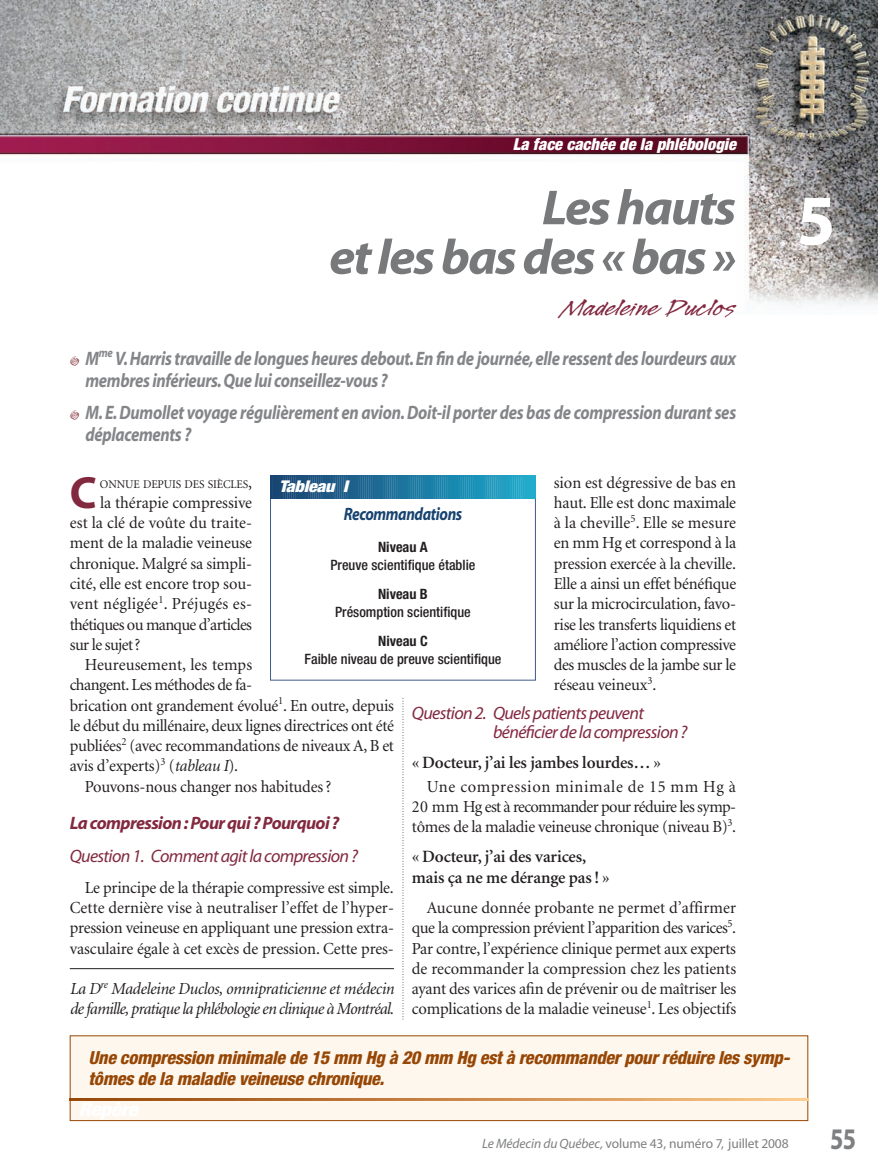
<style>
.page{position:relative;width:878px;height:1175px;background:#fff}
.page>*{position:absolute;margin:0;border:0;box-sizing:border-box;transform-origin:0 0}
.t1{font:700 72px "Myriad";color:#fff}
.t2{font:italic 700 49.5px/49.5px "Myriad";letter-spacing:-.035em;color:#77797b;text-align:right;scale:1.05 1}
.t3{font:700 45.3px "Myriad";color:#82293f}
.t4{font:700 30px "Myriad";color:#7d7f81;scale:.8 1}
.t5{font:27px "Legault Std";color:#82293f;scale:1.2 1}
.t6{font:italic 700 19.5px/22.5px "Myriad";letter-spacing:-.02em;color:#838588;scale:.85 1}
.t7{font:italic 800 condensed 18px/21.8px "Helvetica Neue";color:#974705}
.t8{font:italic 18px/19.5px "Myriad";letter-spacing:-.035em;color:#82293f}
.t9{font:italic 700 18px "Myriad";letter-spacing:-.035em;color:#82293f}
.t10{font:italic 700 18px "Myriad";letter-spacing:-.025em;color:#174371;scale:.85 1}
.t11{font:600 17.25px/20.2px "Minion";letter-spacing:-.01em;color:#231f20}
.t12{font:16.8px/20.2px "Minion";letter-spacing:-.02em;color:#231f20;text-align:justify}
.t13{font:italic 16.8px/20.2px "Minion";letter-spacing:-.035em;color:#231f20}
.t14{font:16.8px "Minion";letter-spacing:.005em;color:#231f20}
.t15{font:italic 900 condensed 16.5px "Helvetica Neue";color:#fff}
.t16{font:italic 900 condensed 16.2px "Helvetica Neue";color:#fff;scale:1.11 1}
.t17{font:500 condensed 14.25px "Helvetica Neue";color:#231f20}
.t18{font:700 condensed 14.25px "Helvetica Neue";color:#231f20}
.t19{font:13.5px "Myriad";letter-spacing:-.01em;color:#7d7f81}
.t20{font:11.85px "Minion";letter-spacing:-.01em;color:#231f20}
.s1{font-size:16.8px}
.s2{font-style:italic}
</style>
<div class="page">
<img style="left:0;top:0;width:878px;height:307px">
<svg style="left:402px;top:698px;width:1px;height:321px"></svg>
<hr style="left:70px;top:968px;width:324px;height:1px;background:#231f20">
<div style="left:70px;top:1035px;width:737px;height:85px;background:#fef7ed"></div>
<hr style="left:70px;top:1098px;width:2px;height:22px;background:#974705">
<svg style="left:76px;top:1098px;width:17px;height:3px"></svg>
<hr style="left:97px;top:1098px;width:2px;height:22px;background:#9b4b0a">
<svg style="left:103px;top:1098px;width:17px;height:3px"></svg>
<hr style="left:124px;top:1098px;width:2px;height:22px;background:#9e4f0e">
<svg style="left:130px;top:1098px;width:55px;height:3px"></svg>
<hr style="left:189px;top:1098px;width:2px;height:22px;background:#a65919">
<svg style="left:195px;top:1098px;width:17px;height:3px"></svg>
<hr style="left:216px;top:1098px;width:2px;height:22px;background:#a95d1e">
<svg style="left:222px;top:1098px;width:17px;height:3px"></svg>
<hr style="left:243px;top:1098px;width:2px;height:22px;background:#ad6222">
<svg style="left:249px;top:1098px;width:55px;height:3px"></svg>
<hr style="left:308px;top:1098px;width:2px;height:22px;background:#b56c2d">
<svg style="left:314px;top:1098px;width:17px;height:3px"></svg>
<hr style="left:335px;top:1098px;width:2px;height:22px;background:#ba7133">
<svg style="left:341px;top:1098px;width:17px;height:3px"></svg>
<hr style="left:362px;top:1098px;width:2px;height:22px;background:#be7537">
<svg style="left:368px;top:1098px;width:55px;height:3px"></svg>
<hr style="left:427px;top:1098px;width:2px;height:22px;background:#c68043">
<svg style="left:433px;top:1098px;width:17px;height:3px"></svg>
<hr style="left:454px;top:1098px;width:2px;height:22px;background:#ca8548">
<svg style="left:460px;top:1098px;width:17px;height:3px"></svg>
<hr style="left:481px;top:1098px;width:2px;height:22px;background:#cd8a4d">
<svg style="left:487px;top:1098px;width:82px;height:3px"></svg>
<hr style="left:573px;top:1098px;width:2px;height:22px;background:#da9b60">
<svg style="left:579px;top:1098px;width:17px;height:3px"></svg>
<hr style="left:600px;top:1098px;width:2px;height:22px;background:#dea065">
<svg style="left:606px;top:1098px;width:17px;height:3px"></svg>
<hr style="left:627px;top:1098px;width:2px;height:22px;background:#e2a66a">
<svg style="left:633px;top:1098px;width:55px;height:3px"></svg>
<hr style="left:692px;top:1098px;width:2px;height:22px;background:#ecb477">
<svg style="left:698px;top:1098px;width:17px;height:3px"></svg>
<hr style="left:719px;top:1098px;width:2px;height:22px;background:#efba7d">
<svg style="left:725px;top:1098px;width:17px;height:3px"></svg>
<hr style="left:746px;top:1098px;width:2px;height:22px;background:#f4c083">
<svg style="left:752px;top:1098px;width:55px;height:3px"></svg>
<div style="left:270px;top:476px;width:266px;height:204px;border:1px solid #405c88"></div>
<svg style="left:270px;top:476px;width:266px;height:22px;background:#2379a0"></svg>
<p class="t15" style="left:513px;top:138px;width:228px">La face cachée de la phlébologie</p>
<h2 class="t2" style="left:329px;top:187px;width:389px">Les hauts<br>et les bas des « bas »</h2>
<h3 class="t5" style="left:564px;top:290px;width:145px">Madeleine Duclos</h3>
<p class="t6" style="left:85px;top:348px;width:766px">M<sup>me</sup> V. Harris travaille de longues heures debout. En fin de journée, elle ressent des lourdeurs aux membres inférieurs. Que lui conseillez-vous ?</p>
<p class="t6" style="left:86px;top:402px;width:767px">M. E. Dumollet voyage régulièrement en avion. Doit-il porter des bas de compression durant ses déplacements ?</p>
<p class="t12" style="left:553px;top:473px;width:184px">sion est dégressive de bas en haut. Elle est donc maximale à la cheville<sup>5</sup>. Elle se mesure en mm Hg et correspond à la pression exercée à la cheville.<br>Elle a ainsi un effet bénéfique sur la microcirculation, favo&shy;rise les transferts liquidiens et améliore l’action compressive des muscles de la jambe sur le réseau veineux<sup>3</sup>.</p>
<p class="t8" style="left:493px;top:704px;width:196px;text-indent:-81px">Question 2. Quels patients peuvent bénéficier de la compression ?</p>
<p class="t11" style="left:412px;top:753px;width:250px">« Docteur, j’ai les jambes lourdes… »</p>
<p class="t12" style="left:412px;top:777px;width:325px;text-indent:15px">Une compression minimale de 15 mm Hg à 20 mm Hg est à recommander pour réduire les symp&shy;tômes de la maladie veineuse chronique (niveau B)<sup>3</sup>.</p>
<p class="t11" style="left:412px;top:848px;width:199px">« Docteur, j’ai des varices, mais ça ne me dérange pas ! »</p>
<p class="t12" style="left:412px;top:899px;width:326px;text-indent:15px">Aucune donnée probante ne permet d’affirmer que la compression prévient l’apparition des varices<sup>5</sup>.<br>Par contre, l’expérience clinique permet aux experts de recommander la compression chez les patients ayant des varices afin de prévenir ou de maîtriser les complications de la maladie veineuse<sup>1</sup>. Les objectifs</p>
<h3 class="t3" style="left:70px;top:476px;width:28px">C</h3>
<p class="t20" style="left:100px;top:479px;width:154px">ONNUE DEPUIS DES SIÈCLES<span class="s1">,</span></p>
<p class="t16" style="left:279px;top:481px;width:66px">Tableau I</p>
<p class="t12" style="left:70px;top:494px;width:184px;text-indent:30px">la thérapie compressive est la clé de voûte du traite&shy;ment de la maladie veineuse chronique. Malgré sa simpli&shy;cité, elle est encore trop sou&shy;vent négligée<sup>1</sup>. Préjugés es&shy;thétiques ou manque d’articles sur le sujet?</p>
<p class="t14" style="left:85px;top:658px;width:169px">Heureusement, les temps</p>
<p class="t12" style="left:70px;top:676px;width:184px">changent. Les méthodes de fa-</p>
<p class="t12" style="left:70px;top:696px;width:326px">brication ont grandement évolué<sup>1</sup>. En outre, depuis</p>
<p class="t12" style="left:70px;top:716px;width:325px">le début du millénaire, deux lignes directrices ont été</p>
<p class="t12" style="left:70px;top:737px;width:326px">publiées<sup>2</sup> (avec recommandations de niveaux A, B et</p>
<p class="t12" style="left:70px;top:757px;width:170px">avis d’experts)<sup>3</sup> (<span class="s2">tableau I</span>).</p>
<p class="t12" style="left:85px;top:777px;width:248px">Pouvons-nous changer nos habitudes ?</p>
<p class="t9" style="left:70px;top:816px;width:271px">La compression : Pour qui ? Pourquoi ?</p>
<p class="t8" style="left:70px;top:847px;width:290px">Question 1. Comment agit la compression ?</p>
<p class="t12" style="left:70px;top:878px;width:326px;text-indent:15px">Le principe de la thérapie compressive est simple.<br>Cette dernière vise à neutraliser l’effet de l’hyper&shy;pression veineuse en appliquant une pression extra&shy;vasculaire égale à cet excès de pression. Cette pres-</p>
<p class="t10" style="left:343px;top:507px;width:141px">Recommandations</p>
<p class="t18" style="left:378px;top:541px;width:51px">Niveau A</p>
<p class="t17" style="left:330px;top:559px;width:146px">Preuve scientifique établie</p>
<p class="t18" style="left:378px;top:588px;width:51px">Niveau B</p>
<p class="t17" style="left:335px;top:606px;width:137px">Présomption scientifique</p>
<p class="t18" style="left:378px;top:636px;width:51px">Niveau C</p>
<p class="t17" style="left:304px;top:654px;width:198px">Faible niveau de preuve scientifique</p>
<p class="t13" style="left:70px;top:980px;width:326px">La D<sup>re</sup> Madeleine Duclos, omnipraticienne et médecin de famille, pratique la phlébologie en clinique à Montréal.</p>
<h1 class="t1" style="left:796px;top:193px;width:40px">5</h1>
<p class="t7" style="left:88px;top:1047px;width:705px">Une compression minimale de 15 mm Hg à 20 mm Hg està recommanderpourréduire les symp&shy;tômes de la maladie veineuse chronique.</p>
<p class="t19" style="left:482px;top:1138px;width:308px"><span class="s2">Le Médecin du Québec,</span> volume 43, numéro 7, juillet 2008</p>
<h3 class="t4" style="left:830px;top:1127px;width:34px">55</h3>
</div>
